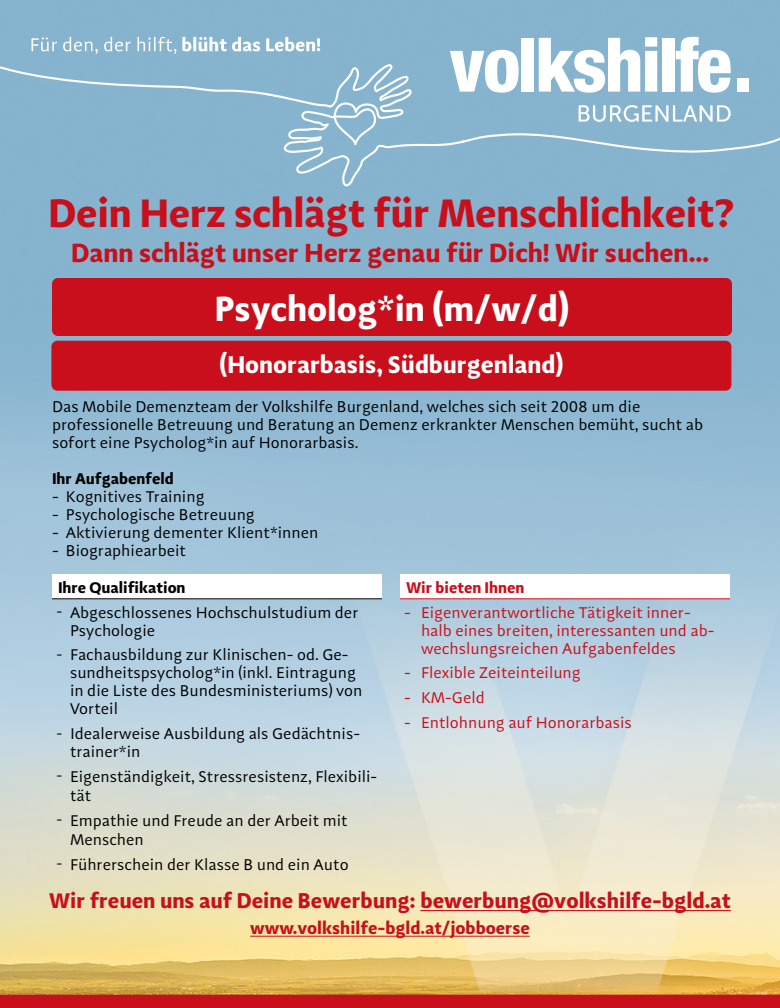
<style>
.page{position:relative;width:780px;height:1008px;background:#fff}
.page>*{position:absolute;margin:0;border:0;box-sizing:border-box;transform-origin:0 0}
.t1{font:700 41px "Adagio Sans";letter-spacing:-.005em;color:#c80f1b}
.t2{font:700 36px "Adagio Sans";color:#fff}
.t3{font:700 27px "Adagio Sans";color:#c80f1b}
.t4{font:700 25px "Adagio Sans";color:#fff}
.t5{font:700 22px "Adagio Sans";color:#c80f1b}
.t6{font:700 18px "Adagio Sans";color:#c80f1b}
.t7{font:16px/18px "Adagio Sans";color:#000}
.t8{font:16px/18px "Adagio Sans";color:#c80f1b}
.t9{font:700 16px "Adagio Sans";color:#000}
.t10{font:700 16px "Adagio Sans";color:#c80f1b}
.t11{font:14px "Adagio Sans";color:#000}
</style>
<div class="page">
<img style="left:0;top:0;width:780px;height:995px">
<div style="left:0;top:995px;width:780px;height:13px;background:#c80f1b"></div>
<svg style="left:0;top:37px;width:780px;height:149px;background:#95bdd4"></svg>
<hr style="left:420px;top:910px;width:311px;height:1px;background:#c80f1b">
<hr style="left:250px;top:936px;width:280px;height:1px;background:#c80f1b">
<div style="left:52px;top:278px;width:680px;height:58px;background:#c80f1b;border-radius:6px"></div>
<div style="left:51px;top:341px;width:680px;height:50px;background:#c80f1b;border-radius:6px"></div>
<div style="left:52px;top:574px;width:330px;height:25px;background:#fff"></div>
<svg style="left:52px;top:598px;width:15px;height:1px"></svg>
<hr style="left:67px;top:598px;width:315px;height:1px;background:#000">
<div style="left:400px;top:574px;width:330px;height:25px;background:#fff"></div>
<svg style="left:400px;top:598px;width:15px;height:1px"></svg>
<hr style="left:415px;top:598px;width:315px;height:1px;background:#c80f1b">
<p class="t1" style="left:48px;top:186px;width:688px">Dein Herz schlägt für Menschlichkeit?</p>
<p class="t3" style="left:71px;top:235px;width:640px">Dann schlägt unser Herz genau für Dich! Wir suchen…</p>
<p class="t2" style="left:215px;top:285px;width:356px">Psycholog*in (m/w/d)</p>
<p class="t4" style="left:219px;top:348px;width:345px">(Honorarbasis, Südburgenland)</p>
<p class="t7" style="left:52px;top:397px;width:653px">Das Mobile Demenzteam der Volkshilfe Burgenland, welches sich seit 2008 um die professionelle Betreuung und Beratung an Demenz erkrankter Menschen bemüht, sucht ab sofort eine Psycholog*in auf Honorarbasis.</p>
<p class="t9" style="left:52px;top:468px;width:123px">Ihr Aufgabenfeld</p>
<p class="t7" style="left:52px;top:487px;width:154px">- Kognitives Training</p>
<p class="t7" style="left:52px;top:505px;width:204px">- Psychologische Betreuung</p>
<p class="t7" style="left:52px;top:523px;width:268px">- Aktivierung dementer Klient*innen</p>
<p class="t7" style="left:52px;top:541px;width:136px">- Biographiearbeit</p>
<p class="t9" style="left:58px;top:577px;width:129px">Ihre Qualifikation</p>
<p class="t11" style="left:57px;top:603px;width:7px">-</p>
<p class="t7" style="left:70px;top:603px;width:290px">Abgeschlossenes Hochschulstudium der<br>Psychologie</p>
<p class="t11" style="left:57px;top:645px;width:7px">-</p>
<p class="t7" style="left:70px;top:646px;width:294px">Fachausbildung zur Klinischen- od. Ge&shy;sundheitspsycholog*in (inkl. Eintragung in die Liste des Bundesministeriums) von Vorteil</p>
<p class="t11" style="left:57px;top:724px;width:7px">-</p>
<p class="t7" style="left:70px;top:725px;width:292px">Idealerweise Ausbildung als Gedächtnis&shy;trainer*in</p>
<p class="t11" style="left:57px;top:767px;width:7px">-</p>
<p class="t7" style="left:70px;top:767px;width:309px;line-height:19.2px">Eigenständigkeit, Stressresistenz, Flexibili&shy;tät</p>
<p class="t11" style="left:57px;top:811px;width:7px">-</p>
<p class="t7" style="left:70px;top:811px;width:279px;line-height:19.2px">Empathie und Freude an der Arbeit mit<br>Menschen</p>
<p class="t11" style="left:57px;top:855px;width:7px">-</p>
<p class="t7" style="left:70px;top:856px;width:280px">Führerschein der Klasse B und ein Auto</p>
<p class="t10" style="left:406px;top:577px;width:120px">Wir bieten Ihnen</p>
<p class="t8" style="left:404px;top:603px;width:8px">-</p>
<p class="t8" style="left:421px;top:603px;width:295px">Eigenverantwortliche Tätigkeit inner&shy;halb eines breiten, interessanten und ab&shy;wechslungsreichen Aufgabenfeldes</p>
<p class="t8" style="left:404px;top:664px;width:8px">-</p>
<p class="t8" style="left:421px;top:664px;width:161px">Flexible Zeiteinteilung</p>
<p class="t8" style="left:404px;top:689px;width:8px">-</p>
<p class="t8" style="left:421px;top:689px;width:65px">KM-Geld</p>
<p class="t8" style="left:404px;top:714px;width:8px">-</p>
<p class="t8" style="left:421px;top:714px;width:212px">Entlohnung auf Honorarbasis</p>
<p class="t5" style="left:49px;top:886px;width:683px">Wir freuen uns auf Deine Bewerbung: bewerbung@volkshilfe-bgld.at</p>
<p class="t6" style="left:250px;top:916px;width:281px">www.volkshilfe-bgld.at/jobboerse</p>
</div>
